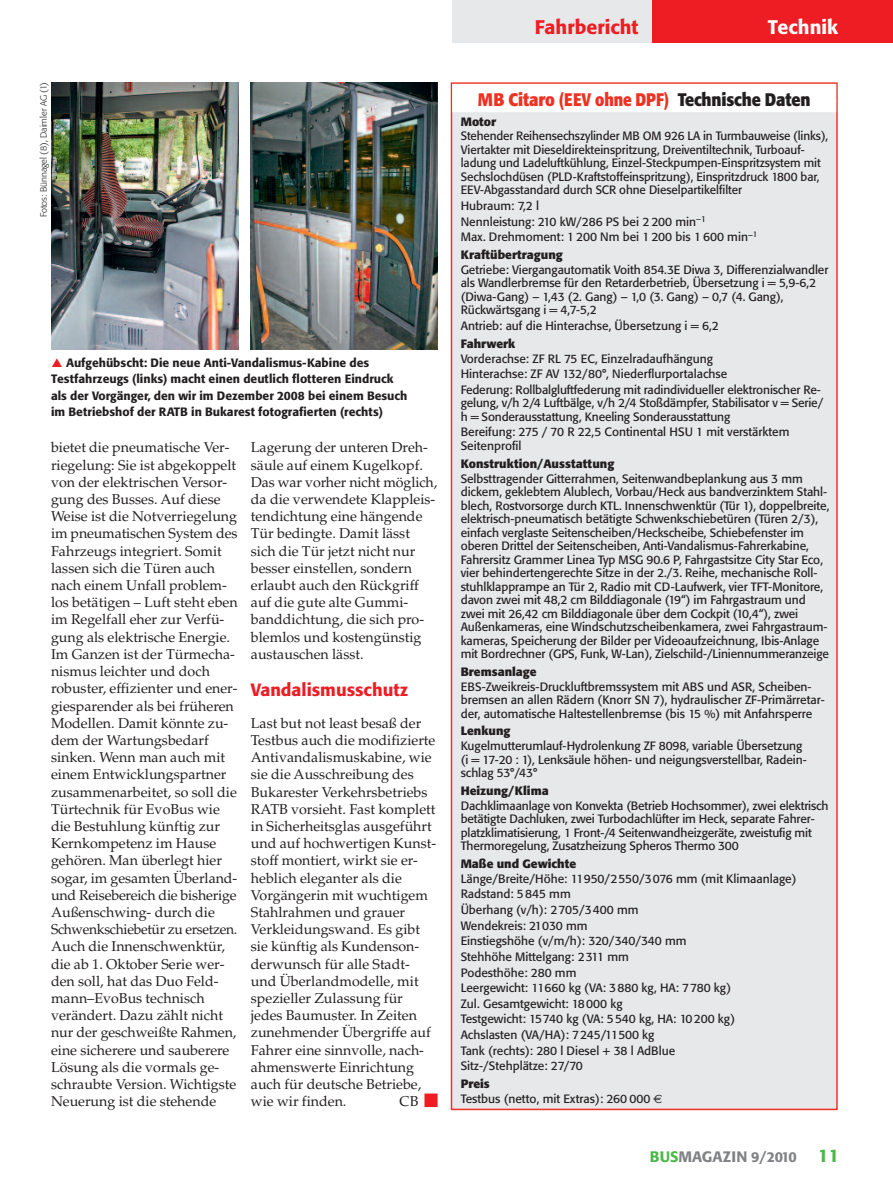
<style>
.page{position:relative;width:893px;height:1191px;background:#fff}
.page>*{position:absolute;margin:0;border:0;box-sizing:border-box;transform-origin:0 0}
.t1{font:500 19.5px "Formata BQ";color:#ee1d23}
.t2{font:500 19.5px "Formata BQ";color:#fff}
.t3{font:700 18px "Formata BQ";letter-spacing:-.01em;color:#ef3122;scale:.9 1}
.t4{font:500 17.7px "Formata BQ";color:#ee1d23}
.t5{font:500 15px "Formata BQ";color:#808285}
.t6{font:14.25px/17.2px "Palatino";color:#231f20}
.t7{font:12px/13.5px "Formata BQ";letter-spacing:-.005em;color:#231f20}
.t8{font:500 12px/16.5px "Formata BQ";color:#231f20}
.t9{font:700 12px "Formata BQ";color:#231f20}
.t10{font:300 9px "Formata BQ";color:#231f20}
.s1{color:#231f20}
.s2{font-weight:700}
.s3{font-family:"Euro Sans"}
.s4{color:#4cb848}
.s5{font-size:14.25px}
.s6{font-size:18px;color:#4cb848}
</style>
<div class="page">
<div style="left:651px;top:0;width:242px;height:43px;background:#ee1d23"></div>
<div style="left:452px;top:0;width:199px;height:43px;background:#e7e8e9"></div>
<div style="left:452px;top:84px;width:384px;height:1024px;background:#e7e8e9"></div>
<div style="left:451px;top:82px;width:387px;height:1028px;border:2px solid #ef3122"></div>
<div style="left:452px;top:84px;width:384px;height:18px;background:#fff"></div>
<div style="left:452px;top:100px;width:384px;height:12px;background:#fff"></div>
<img style="left:51px;top:82px;width:187px;height:267px">
<img style="left:251px;top:82px;width:187px;height:267px">
<div style="left:424px;top:1093px;width:14px;height:14px;background:#ee1d23"></div>
<p class="t10" style="left:39px;top:217px;width:137px;rotate:-90deg">Fotos: Bünnagel (8), Daimler AG (1)</p>
<p class="t8" style="left:51px;top:355px;width:358px;text-indent:15px">Aufgehübscht: Die neue Anti-Vandalismus-Kabine des Testfahrzeugs (links) macht einen deutlich flotteren Eindruck als der Vorgänger, den wir im Dezember 2008 bei einem Besuch im Betriebshof der RATB in Bukarest fotografierten (rechts)</p>
<p class="t6" style="left:51px;top:440px;width:188px">bietet die pneumatische Ver&shy;riegelung: Sie ist abgekoppelt von der elektrischen Versor&shy;gung des Busses. Auf diese<br>Weise ist die Notverriegelung im pneumatischen System des<br>Fahrzeugs integriert. Somit lassen sich die Türen auch nach einem Unfall problem&shy;los betätigen – Luft steht eben im Regelfall eher zur Verfü&shy;gung als elektrische Energie.<br>Im Ganzen ist der Türmecha&shy;nismus leichter und doch robuster, effizienter und ener&shy;giesparender als bei früheren<br>Modellen. Damit könnte zu&shy;dem der Wartungsbedarf sinken. Wenn man auch mit einem Entwicklungspartner zusammenarbeitet, so soll die<br>Türtechnik für EvoBus wie die Bestuhlung künftig zur<br>Kernkompetenz im Hause gehören. Man überlegt hier sogar, im gesamten Überland&shy;und Reisebereich die bisherige<br>Außenschwing- durch die<br>Schwenkschiebetür zu ersetzen.<br>Auch die Innenschwenktür, die ab 1. Oktober Serie wer&shy;den soll, hat das Duo Feld&shy;mann–EvoBus technisch verändert. Dazu zählt nicht nur der geschweißte Rahmen, eine sicherere und sauberere<br>Lösung als die vormals ge&shy;schraubte Version. Wichtigste<br>Neuerung ist die stehende</p>
<p class="t6" style="left:251px;top:440px;width:188px">Lagerung der unteren Dreh&shy;säule auf einem Kugelkopf.<br>Das war vorher nicht möglich, da die verwendete Klappleis&shy;tendichtung eine hängende<br>Tür bedingte. Damit lässt sich die Tür jetzt nicht nur besser einstellen, sondern erlaubt auch den Rückgriff auf die gute alte Gummi&shy;banddichtung, die sich pro&shy;blemlos und kostengünstig austauschen lässt.</p>
<h3 class="t4" style="left:251px;top:679px;width:159px">Vandalismusschutz</h3>
<p class="t6" style="left:251px;top:716px;width:187px">Last but not least besaß der<br>Testbus auch die modifizierte<br>Antivandalismuskabine, wie sie die Ausschreibung des<br>Bukarester Verkehrsbetriebs<br>RATB vorsieht. Fast komplett in Sicherheitsglas ausgeführt und auf hochwertigen Kunst&shy;stoff montiert, wirkt sie er&shy;heblich eleganter als die<br>Vorgängerin mit wuchtigem<br>Stahlrahmen und grauer<br>Verkleidungswand. Es gibt sie künftig als Kundenson&shy;derwunsch für alle Stadt&shy;und Überlandmodelle, mit spezieller Zulassung für jedes Baumuster. In Zeiten zunehmender Übergriffe auf<br>Fahrer eine sinnvolle, nach&shy;ahmenswerte Einrichtung auch für deutsche Betriebe, wie wir finden.</p>
<p class="t6" style="left:400px;top:1094px;width:20px">CB</p>
<h1 class="t1" style="left:535px;top:17px;width:105px">Fahrbericht</h1>
<h1 class="t2" style="left:768px;top:17px;width:72px">Technik</h1>
<h2 class="t3" style="left:478px;top:89px;width:371px">MB Citaro (EEV ohne DPF) <span class="s1">Technische Daten</span></h2>
<p class="t9" style="left:461px;top:114px;width:37px">Motor</p>
<p class="t7" style="left:461px;top:130px;width:369px">Stehender Reihensechszylinder MB OM 926 LA in Turmbauweise (links), Viertakter mit Dieseldirekteinspritzung, Dreiventiltechnik, Turboauf&shy;ladung und Ladeluftkühlung, Einzel-Steckpumpen-Einspritzsystem mit Sechslochdüsen (PLD-Kraftstoffeinspritzung), Einspritzdruck 1800 bar, EEV-Abgasstandard durch SCR ohne Dieselpartikelfilter</p>
<p class="t7" style="left:461px;top:198px;width:298px;line-height:15.6px">Hubraum: 7,2 l<br>Nennleistung: 210 kW/286 PS bei 2 200 min<sup>–1<br></sup>Max. Drehmoment: 1 200 Nm bei 1 200 bis 1 600 min<sup>–</sup><sup>1</sup></p>
<p class="t9" style="left:461px;top:248px;width:104px">Kraftübertragung</p>
<p class="t7" style="left:461px;top:263px;width:369px">Getriebe: Viergangautomatik Voith 854.3E Diwa 3, Differenzialwandler als Wandlerbremse für den Retarderbetrieb, Übersetzung i = 5,9-6,2 (Diwa-Gang) – 1,43 (2. Gang) – 1,0 (3. Gang) – 0,7 (4. Gang), Rückwärtsgang i = 4,7-5,2</p>
<p class="t7" style="left:461px;top:319px;width:260px">Antrieb: auf die Hinterachse, Übersetzung i = 6,2</p>
<p class="t9" style="left:461px;top:337px;width:56px">Fahrwerk</p>
<p class="t7" style="left:461px;top:351px;width:362px;line-height:15.6px">Vorderachse: ZF RL 75 EC, Einzelradaufhängung<br>Hinterachse: ZF AV 132/80°, Niederflurportalachse<br>Federung: Rollbalgluftfederung mit radindividueller elektronischer Re-</p>
<p class="t7" style="left:461px;top:397px;width:364px">gelung, v/h 2/4 Luftbälge, v/h 2/4 Stoßdämpfer, Stabilisator v = Serie/ h = Sonderausstattung, Kneeling Sonderausstattung</p>
<p class="t7" style="left:461px;top:426px;width:330px">Bereifung: 275 / 70 R 22,5 Continental HSU 1 mit verstärktem<br>Seitenprofil</p>
<p class="t9" style="left:461px;top:456px;width:155px">Konstruktion/Ausstattung</p>
<p class="t7" style="left:461px;top:472px;width:370px">Selbsttragender Gitterrahmen, Seitenwandbeplankung aus 3 mm dickem, geklebtem Alublech, Vorbau/Heck aus bandverzinktem Stahl&shy;blech, Rostvorsorge durch KTL. Innenschwenktür (Tür 1), doppelbreite, elektrisch-pneumatisch betätigte Schwenkschiebetüren (Türen 2/3), einfach verglaste Seitenscheiben/Heckscheibe, Schiebefenster im oberen Drittel der Seitenscheiben, Anti-Vandalismus-Fahrerkabine, Fahrersitz Grammer Linea Typ MSG 90.6 P, Fahrgastsitze City Star Eco, vier behindertengerechte Sitze in der 2./3. Reihe, mechanische Roll&shy;stuhlklapprampe an Tür 2, Radio mit CD-Laufwerk, vier TFT-Monitore, davon zwei mit 48,2 cm Bilddiagonale (19“) im Fahrgastraum und zwei mit 26,42 cm Bilddiagonale über dem Cockpit (10,4“), zwei Außenkameras, eine Windschutzscheibenkamera, zwei Fahrgastraum&shy;kameras, Speicherung der Bilder per Videoaufzeichnung, Ibis-Anlage mit Bordrechner (GPS, Funk, W-Lan), Zielschild-/Liniennummeranzeige</p>
<p class="t9" style="left:461px;top:664px;width:77px">Bremsanlage</p>
<p class="t7" style="left:461px;top:680px;width:365px">EBS-Zweikreis-Druckluftbremssystem mit ABS und ASR, Scheiben&shy;bremsen an allen Rädern (Knorr SN 7), hydraulischer ZF-Primärretar&shy;der, automatische Haltestellenbremse (bis 15 %) mit Anfahrsperre</p>
<p class="t9" style="left:461px;top:724px;width:51px">Lenkung</p>
<p class="t7" style="left:461px;top:739px;width:347px">Kugelmutterumlauf-Hydrolenkung ZF 8098, variable Übersetzung (i = 17-20 : 1), Lenksäule höhen- und neigungsverstellbar, Radein&shy;schlag 53°/43°</p>
<p class="t9" style="left:461px;top:784px;width:89px">Heizung/Klima</p>
<p class="t7" style="left:461px;top:799px;width:369px">Dachklimaanlage von Konvekta (Betrieb Hochsommer), zwei elektrisch betätigte Dachluken, zwei Turbodachlüfter im Heck, separate Fahrer&shy;platzklimatisierung, 1 Front-/4 Seitenwandheizgeräte, zweistufig mit Thermoregelung, Zusatzheizung Spheros Thermo 300</p>
<p class="t9" style="left:461px;top:857px;width:117px">Maße und Gewichte</p>
<p class="t7" style="left:461px;top:871px;width:337px;line-height:15.6px">Länge/Breite/Höhe: 11950/2550/3076 mm (mit Klimaanlage)<br>Radstand: 5845 mm<br>Überhang (v/h): 2705/3400 mm<br>Wendekreis: 21030 mm<br>Einstiegshöhe (v/m/h): 320/340/340 mm<br>Stehhöhe Mittelgang: 2311 mm<br>Podesthöhe: 280 mm<br>Leergewicht: 11660 kg (VA: 3880 kg, HA: 7780 kg)<br>Zul. Gesamtgewicht: 18000 kg<br>Testgewicht: 15740 kg (VA: 5540 kg, HA: 10200 kg)<br>Achslasten (VA/HA): 7245/11500 kg<br>Tank (rechts): 280 l Diesel + 38 l AdBlue<br>Sitz-/Stehplätze: 27/70</p>
<p class="t7" style="left:461px;top:1076px;width:203px;line-height:14.9px"><span class="s2">Preis<br></span>Testbus (netto, mit Extras): 260 000 <span class="s3">€</span></p>
<p class="t5" style="left:650px;top:1147px;width:191px"><span class="s4">BUS</span>MAGAZIN <span class="s5">9/2010</span> <span class="s6">11</span></p>
</div>
